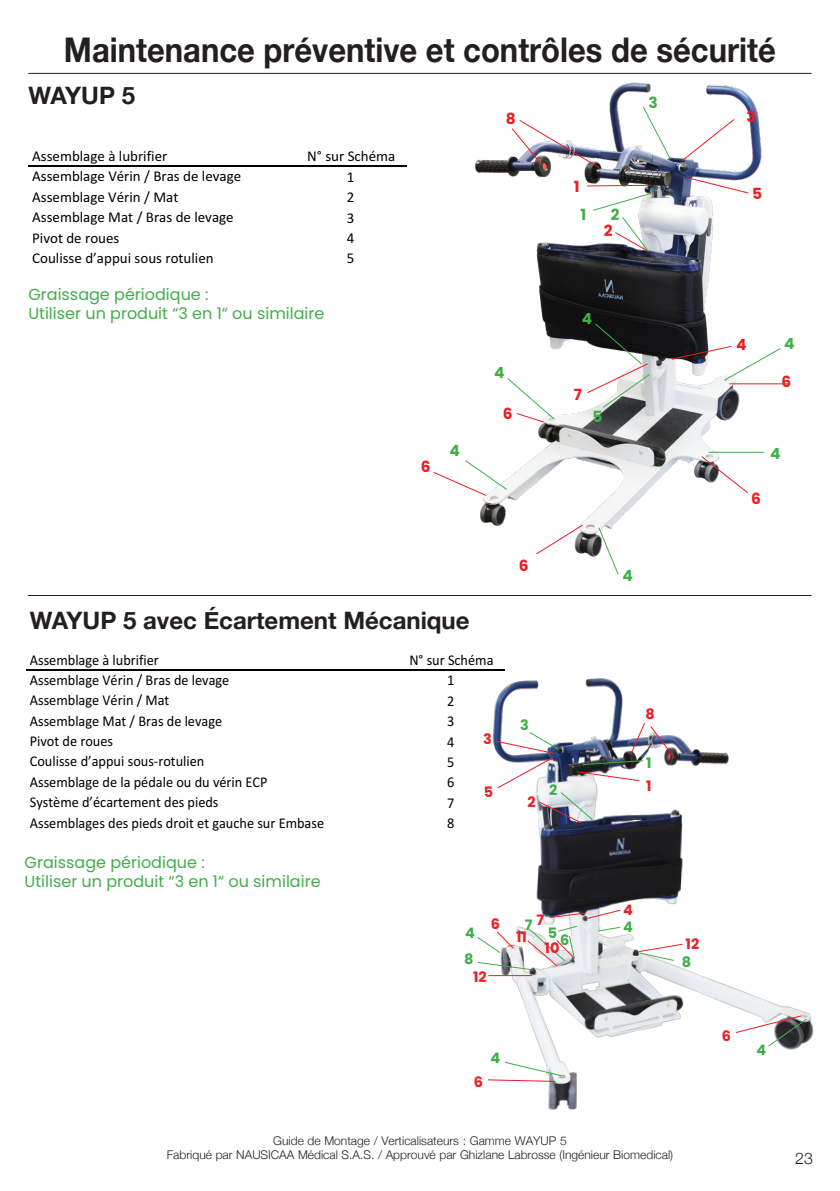
<style>
.page{position:relative;width:840px;height:1191px;background:#fff}
.page>*{position:absolute;margin:0;border:0;box-sizing:border-box;transform-origin:0 0}
.t1{font:700 34px "Helvetica Neue";color:#231f20;scale:.91 1}
.t2{font:700 24px "Helvetica Neue";color:#231f20}
.t3{font:16px "Poppins";color:#40ae49}
.t4{font:300 16px "Helvetica Neue";color:#231f20}
.t5{font:700 15.4px "Poppins";color:#ee1d23}
.t6{font:700 15.4px "Poppins";color:#40ae49}
.t7{font:15px/20.4px "Calibri";color:#000;text-align:center;scale:.95 1}
.t8{font:15px/20.4px "Calibri";color:#000;text-align:center}
.t9{font:700 14.4px "Poppins";color:#ee1d23}
.t10{font:700 14.4px "Poppins";color:#40ae49}
.Normal_e{font:300 12px "Helvetica Neue";color:#231f20}
</style>
<div class="page">
<img style="left:457px;top:72px;width:316px;height:485px">
<hr style="left:28px;top:73px;width:783px;height:1px;background:#231f20">
<hr style="left:28px;top:595px;width:783px;height:1px;background:#231f20">
<hr style="left:28px;top:165px;width:378px;height:2px;background:#000">
<hr style="left:26px;top:669px;width:478px;height:1px;background:#000">
<svg style="left:433px;top:459px;width:74px;height:38px"></svg>
<svg style="left:535px;top:524px;width:48px;height:31px"></svg>
<svg style="left:597px;top:526px;width:22px;height:49px"></svg>
<hr style="left:729px;top:383px;width:60px;height:1px;background:#ee1d23">
<svg style="left:670px;top:345px;width:111px;height:36px"></svg>
<svg style="left:506px;top:377px;width:49px;height:46px"></svg>
<svg style="left:585px;top:184px;width:66px;height:69px"></svg>
<img style="left:471px;top:669px;width:343px;height:441px">
<svg style="left:597px;top:926px;width:24px;height:6px"></svg>
<svg style="left:637px;top:943px;width:46px;height:18px"></svg>
<svg style="left:734px;top:1014px;width:73px;height:33px"></svg>
<svg style="left:486px;top:1061px;width:76px;height:21px"></svg>
<hr style="left:488px;top:975px;width:44px;height:1px;background:#ee1d23">
<svg style="left:549px;top:909px;width:72px;height:10px"></svg>
<img style="left:492px;top:722px;width:183px;height:101px">
<svg style="left:641px;top:106px;width:30px;height:54px"></svg>
<svg style="left:679px;top:118px;width:56px;height:44px"></svg>
<img style="left:510px;top:119px;width:90px;height:50px">
<svg style="left:688px;top:177px;width:61px;height:17px"></svg>
<hr style="left:708px;top:452px;width:56px;height:1px;background:#40ae49">
<svg style="left:700px;top:455px;width:48px;height:39px"></svg>
<svg style="left:585px;top:322px;width:65px;height:86px"></svg>
<svg style="left:476px;top:925px;width:101px;height:45px"></svg>
<p class="t1" style="left:64px;top:28px;width:783px">Maintenance préventive et contrôles de sécurité</p>
<p class="t2" style="left:28px;top:81px;width:108px">WAYUP 5</p>
<p class="t8" style="left:32px;top:146px;width:137px">Assemblage à lubrifier</p>
<p class="t8" style="left:307px;top:146px;width:90px">N° sur Schéma<br>1<br>2<br>3<br>4</p>
<p class="t8" style="left:32px;top:166px;width:210px;text-align:left">Assemblage Vérin / Bras de levage<br>Assemblage Vérin / Mat<br>Assemblage Mat / Bras de levage<br>Pivot de roues<br>Coulisse d’appui sous rotulien</p>
<p class="t8" style="left:346px;top:248px;width:9px">5</p>
<p class="t3" style="left:28px;top:285px;width:181px">Graissage périodique :</p>
<p class="t3" style="left:28px;top:304px;width:297px">Utiliser un produit “3 en 1“ ou similaire</p>
<p class="t5" style="left:420px;top:457px;width:11px">6</p>
<p class="t6" style="left:449px;top:442px;width:12px">4</p>
<p class="t5" style="left:505px;top:110px;width:11px">8</p>
<p class="t6" style="left:494px;top:364px;width:12px">4</p>
<p class="t5" style="left:502px;top:405px;width:11px">6</p>
<p class="t5" style="left:573px;top:178px;width:7px">1</p>
<p class="t6" style="left:580px;top:205px;width:7px">1</p>
<p class="t6" style="left:610px;top:206px;width:10px">2</p>
<p class="t5" style="left:603px;top:221px;width:10px">2</p>
<p class="t6" style="left:648px;top:94px;width:11px">3</p>
<p class="t6" style="left:581px;top:309px;width:12px">4</p>
<p class="t5" style="left:573px;top:386px;width:10px">7</p>
<p class="t6" style="left:592px;top:408px;width:11px">5</p>
<p class="t2" style="left:30px;top:605px;width:441px">WAYUP 5 avec Écartement Mécanique</p>
<p class="t7" style="left:30px;top:649px;width:137px">Assemblage à lubrifier</p>
<p class="t7" style="left:409px;top:649px;width:90px">N° sur Schéma<br>1<br>2<br>3<br>4<br>5<br>6<br>7</p>
<p class="t7" style="left:30px;top:669px;width:311px;text-align:left">Assemblage Vérin / Bras de levage<br>Assemblage Vérin / Mat<br>Assemblage Mat / Bras de levage<br>Pivot de roues<br>Coulisse d’appui sous-rotulien<br>Assemblage de la pédale ou du vérin ECP<br>Système d’écartement des pieds<br>Assemblages des pieds droit et gauche sur Embase</p>
<p class="t9" style="left:482px;top:731px;width:10px">3</p>
<p class="t9" style="left:483px;top:784px;width:11px">5</p>
<p class="t7" style="left:447px;top:812px;width:9px">8</p>
<p class="t3" style="left:25px;top:852px;width:181px">Graissage périodique :</p>
<p class="t3" style="left:25px;top:872px;width:297px">Utiliser un produit “3 en 1“ ou similaire</p>
<p class="t10" style="left:464px;top:924px;width:11px">4</p>
<p class="t10" style="left:464px;top:950px;width:11px">8</p>
<p class="t9" style="left:490px;top:915px;width:11px">6</p>
<p class="t9" style="left:473px;top:968px;width:15px">12</p>
<p class="t5" style="left:518px;top:556px;width:11px">6</p>
<p class="t10" style="left:519px;top:717px;width:10px">3</p>
<p class="t9" style="left:527px;top:793px;width:10px">2</p>
<p class="t10" style="left:549px;top:781px;width:10px">2</p>
<p class="t9" style="left:536px;top:911px;width:9px">7</p>
<p class="t10" style="left:524px;top:917px;width:9px">7</p>
<p class="t9" style="left:516px;top:928px;width:12px">11</p>
<p class="t10" style="left:547px;top:924px;width:11px">5</p>
<p class="t10" style="left:560px;top:931px;width:11px">6</p>
<p class="t9" style="left:544px;top:939px;width:16px">10</p>
<p class="t6" style="left:622px;top:567px;width:12px">4</p>
<p class="t9" style="left:645px;top:706px;width:11px">8</p>
<p class="t10" style="left:645px;top:755px;width:7px">1</p>
<p class="t9" style="left:645px;top:778px;width:7px">1</p>
<p class="t9" style="left:623px;top:901px;width:11px">4</p>
<p class="t10" style="left:623px;top:918px;width:11px">4</p>
<p class="t9" style="left:685px;top:935px;width:15px">12</p>
<p class="t10" style="left:681px;top:953px;width:11px">8</p>
<p class="t9" style="left:473px;top:1073px;width:11px">6</p>
<p class="t10" style="left:490px;top:1049px;width:11px">4</p>
<p class="Normal_e" style="left:273px;top:1130px;width:295px">Guide de Montage / Verticalisateurs : Gamme WAYUP 5</p>
<p class="Normal_e" style="left:167px;top:1145px;width:507px">Fabriqué par NAUSICAA Médical S.A.S. / Approuvé par Ghizlane Labrosse (Ingénieur Biomedical)</p>
<p class="t5" style="left:746px;top:107px;width:11px">3</p>
<p class="t5" style="left:751px;top:185px;width:11px">5</p>
<p class="t5" style="left:735px;top:336px;width:12px">4</p>
<p class="t6" style="left:783px;top:334px;width:12px">4</p>
<p class="t5" style="left:781px;top:372px;width:11px">6</p>
<p class="t6" style="left:769px;top:444px;width:12px">4</p>
<p class="t5" style="left:750px;top:489px;width:11px">6</p>
<p class="t9" style="left:721px;top:1027px;width:11px">6</p>
<p class="t10" style="left:756px;top:1041px;width:11px">4</p>
<p class="t4" style="left:794px;top:1145px;width:19px">23</p>
</div>
